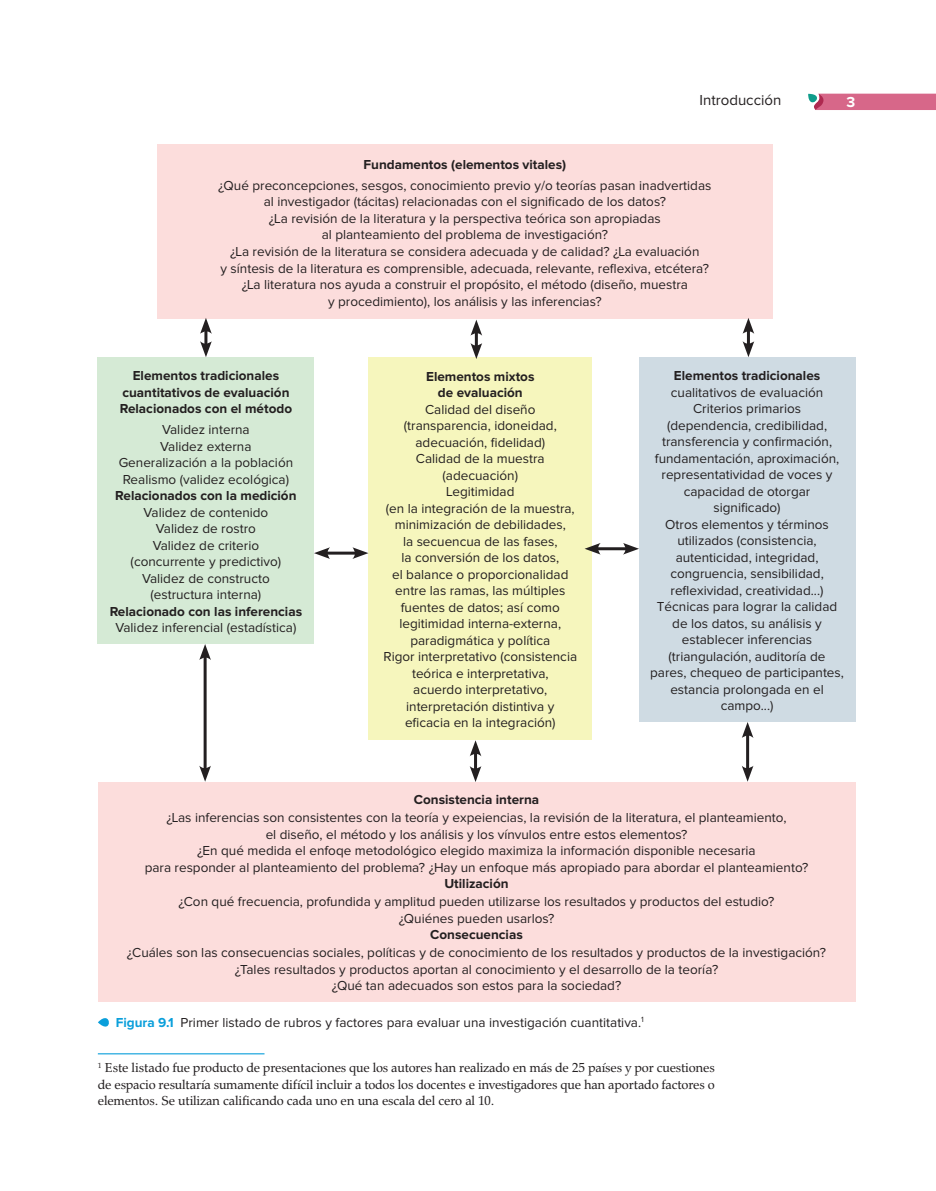
<style>
.page{position:relative;width:936px;height:1191px;background:#fff}
.page>*{position:absolute;margin:0;border:0;box-sizing:border-box;transform-origin:0 0}
.t1{font:15px "Proxima Nova";color:#231f20}
.t2{font:700 15px "Proxima Nova";color:#fff}
.t3{font:13.5px/16.5px "Proxima Nova";color:#231f20;text-align:center}
.t4{font:13.5px/16.5px "URW Palladio TOT";letter-spacing:-.01em;color:#231f20;text-align:justify}
.t5{font:700 13.5px/16.5px "Proxima Nova";color:#231f20;text-align:center}
.s1{font-weight:700;color:#0a9fdb}
</style>
<div class="page">
<svg style="left:808px;top:94px;width:127px;height:16px;background:#d16c8c"></svg>
<svg style="left:98px;top:1018px;width:11px;height:9px"></svg>
<div style="left:157px;top:144px;width:615px;height:175px;background:#fcdddc"></div>
<div style="left:98px;top:782px;width:757px;height:219px;background:#fcdddc"></div>
<div style="left:98px;top:357px;width:216px;height:287px;background:#d5ead5"></div>
<div style="left:368px;top:357px;width:224px;height:383px;background:#f6f6bd"></div>
<div style="left:639px;top:357px;width:216px;height:365px;background:#cfdbe3"></div>
<hr style="left:595px;top:547px;width:33px;height:3px;background:#231f20">
<svg style="left:584px;top:543px;width:16px;height:11px"></svg>
<svg style="left:623px;top:543px;width:16px;height:11px"></svg>
<hr style="left:324px;top:551px;width:34px;height:3px;background:#231f20">
<svg style="left:314px;top:547px;width:16px;height:12px"></svg>
<svg style="left:352px;top:547px;width:16px;height:12px"></svg>
<hr style="left:475px;top:330px;width:3px;height:19px;background:#231f20">
<svg style="left:470px;top:343px;width:12px;height:16px"></svg>
<svg style="left:470px;top:320px;width:12px;height:16px"></svg>
<hr style="left:474px;top:750px;width:3px;height:21px;background:#231f20">
<svg style="left:469px;top:766px;width:12px;height:16px"></svg>
<svg style="left:470px;top:740px;width:11px;height:16px"></svg>
<hr style="left:746px;top:328px;width:3px;height:19px;background:#231f20">
<svg style="left:742px;top:341px;width:12px;height:16px"></svg>
<svg style="left:742px;top:318px;width:12px;height:16px"></svg>
<hr style="left:746px;top:732px;width:3px;height:39px;background:#231f20">
<svg style="left:742px;top:765px;width:11px;height:16px"></svg>
<svg style="left:742px;top:722px;width:11px;height:16px"></svg>
<hr style="left:204px;top:328px;width:3px;height:19px;background:#231f20">
<svg style="left:200px;top:341px;width:12px;height:16px"></svg>
<svg style="left:200px;top:318px;width:12px;height:16px"></svg>
<hr style="left:203px;top:654px;width:3px;height:117px;background:#231f20">
<svg style="left:199px;top:765px;width:12px;height:16px"></svg>
<svg style="left:199px;top:644px;width:12px;height:16px"></svg>
<hr style="left:98px;top:1053px;width:166px;height:1px;background:#0a9fdb">
<p class="t1" style="left:699px;top:93px;width:83px">Introducción</p>
<p class="t2" style="left:846px;top:95px;width:10px">3</p>
<p class="t5" style="left:363px;top:157px;width:204px">Fundamentos (elementos vitales)</p>
<p class="t3" style="left:218px;top:178px;width:494px">¿Qué preconcepciones, sesgos, conocimiento previo y/o teorías pasan inadvertidas al investigador (tácitas) relacionadas con el significado de los datos?<br>¿La revisión de la literatura y la perspectiva teórica son apropiadas<br>al planteamiento del problema de investigación?<br>¿La revisión de la literatura se considera adecuada y de calidad? ¿La evaluación<br>y síntesis de la literatura es comprensible, adecuada, relevante, reflexiva, etcétera? ¿La literatura nos ayuda a construir el propósito, el método (diseño, muestra<br>y procedimiento), los análisis y las inferencias?</p>
<p class="t5" style="left:120px;top:368px;width:174px">Elementos tradicionales cuantitativos de evaluación<br>Relacionados con el método</p>
<p class="t3" style="left:119px;top:422px;width:176px">Validez interna<br>Validez externa<br>Generalización a la población<br>Realismo (validez ecológica)</p>
<p class="t5" style="left:115px;top:488px;width:183px">Relacionados con la medición</p>
<p class="t3" style="left:131px;top:504px;width:152px">Validez de contenido<br>Validez de rostro<br>Validez de criterio (concurrente y predictivo)<br>Validez de constructo (estructura interna)</p>
<p class="t5" style="left:110px;top:603px;width:194px">Relacionado con las inferencias</p>
<p class="t3" style="left:115px;top:620px;width:182px">Validez inferencial (estadística)</p>
<p class="t5" style="left:426px;top:368px;width:110px">Elementos mixtos de evaluación</p>
<p class="t3" style="left:383px;top:401px;width:195px">Calidad del diseño (transparencia, idoneidad, adecuación, fidelidad)<br>Calidad de la muestra (adecuación)<br>Legitimidad<br>(en la integración de la muestra, minimización de debilidades,<br>la secuencua de las fases,<br>la conversión de los datos,<br>el balance o proporcionalidad entre las ramas, las múltiples fuentes de datos; así como legitimidad interna-externa, paradigmática y política<br>Rigor interpretativo (consistencia teórica e interpretativa,<br>acuerdo interpretativo, interpretación distintiva y eficacia en la integración)</p>
<p class="t5" style="left:674px;top:368px;width:148px">Elementos tradicionales</p>
<p class="t3" style="left:650px;top:384px;width:195px">cualitativos de evaluación<br>Criterios primarios (dependencia, credibilidad, transferencia y confirmación, fundamentación, aproximación, representatividad de voces y capacidad de otorgar significado)<br>Otros elementos y términos utilizados (consistencia, autenticidad, integridad, congruencia, sensibilidad, reflexividad, creatividad...)<br>Técnicas para lograr la calidad de los datos, su análisis y establecer inferencias (triangulación, auditoría de pares, chequeo de participantes, estancia prolongada en el campo...)</p>
<p class="t5" style="left:414px;top:792px;width:127px">Consistencia interna</p>
<p class="t3" style="left:145px;top:810px;width:665px">¿Las inferencias son consistentes con la teoría y expeiencias, la revisión de la literatura, el planteamiento,<br>el diseño, el método y los análisis y los vínvulos entre estos elementos?<br>¿En qué medida el enfoqe metodológico elegido maximiza la información disponible necesaria<br>para responder al planteamiento del problema? ¿Hay un enfoque más apropiado para abordar el planteamiento?</p>
<p class="t5" style="left:444px;top:876px;width:66px">Utilización</p>
<p class="t3" style="left:178px;top:894px;width:597px">¿Con qué frecuencia, profundida y amplitud pueden utilizarse los resultados y productos del estudio? ¿Quiénes pueden usarlos?</p>
<p class="t5" style="left:430px;top:927px;width:94px">Consecuencias</p>
<p class="t3" style="left:127px;top:945px;width:700px">¿Cuáles son las consecuencias sociales, políticas y de conocimiento de los resultados y productos de la investigación? ¿Tales resultados y productos aportan al conocimiento y el desarrollo de la teoría?<br>¿Qué tan adecuados son estos para la sociedad?</p>
<p class="t3" style="left:116px;top:1014px;width:529px"><span class="s1">Figura 9.1</span> Primer listado de rubros y factores para evaluar una investigación cuantitativa.<sup>1</sup></p>
<p class="t4" style="left:98px;top:1059px;width:618px"><sup>1</sup> Este listado fue producto de presentaciones que los autores han realizado en más de 25 países y por cuestiones de espacio resultaría sumamente difícil incluir a todos los docentes e investigadores que han aportado factores o elementos. Se utilizan calificando cada uno en una escala del cero al 10.</p>
</div>
